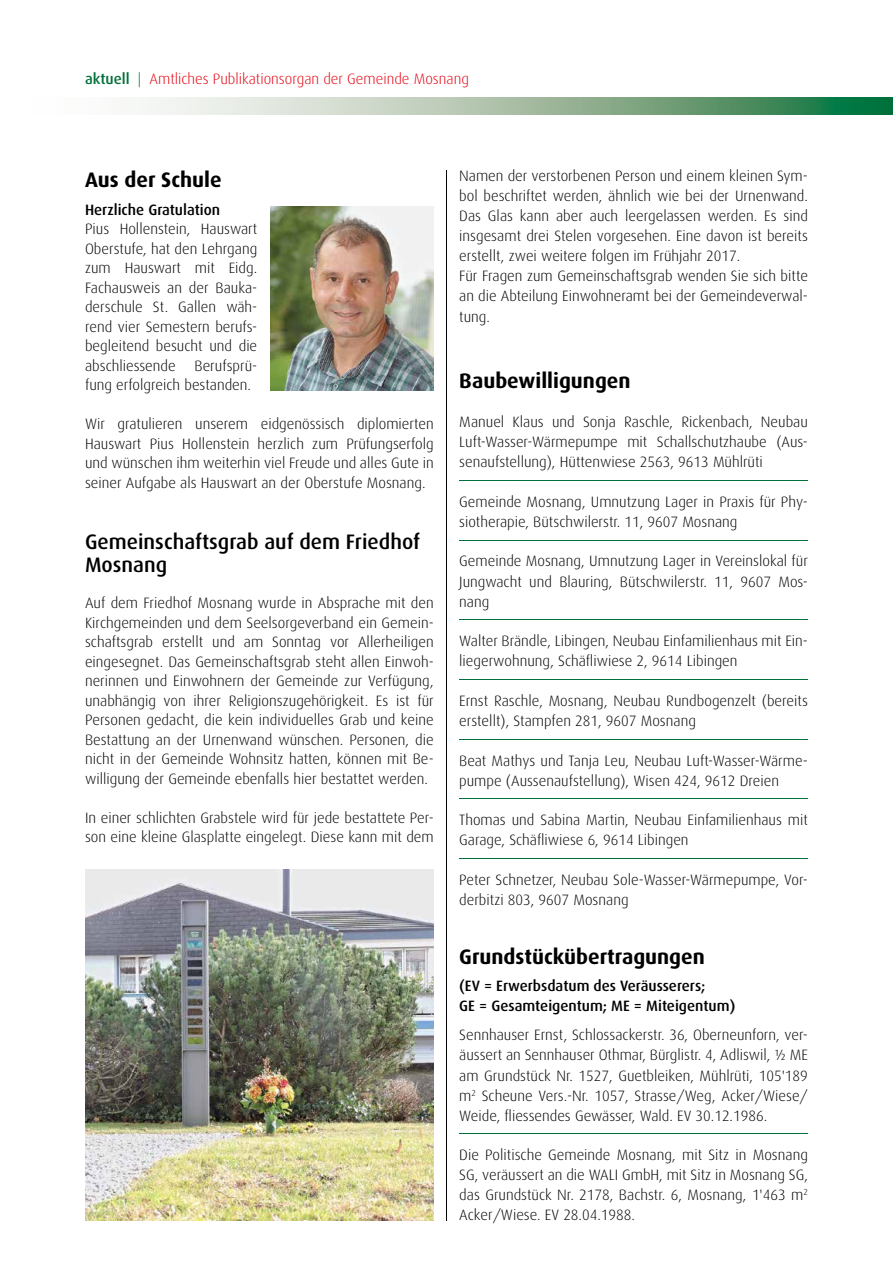
<style>
.page{position:relative;width:893px;height:1263px;background:#fff}
.page>*{position:absolute;margin:0;border:0;box-sizing:border-box;transform-origin:0 0}
.t1{font:700 21px "Dax";color:#000}
.t2{font:500 21px/22.5px "Dax";color:#000}
.t3{font:300 15px/20.1px "Dax";color:#000}
.t4{font:500 15px/20.1px "Dax";color:#000}
.t5{font:300 15px "Dax";color:#e3000f}
.s1{font-weight:500;color:#00703a}
.s2{color:#00703a}
</style>
<div class="page">
<svg style="left:148px;top:98px;width:745px;height:17px;background:#95b89d"></svg>
<hr style="left:446px;top:170px;width:1px;height:1050px;background:#000">
<img style="left:270px;top:206px;width:164px;height:185px">
<hr style="left:459px;top:480px;width:349px;height:1px;background:#00703a">
<hr style="left:459px;top:540px;width:349px;height:1px;background:#00703a">
<hr style="left:459px;top:619px;width:349px;height:1px;background:#00703a">
<hr style="left:459px;top:679px;width:349px;height:1px;background:#00703a">
<hr style="left:459px;top:739px;width:349px;height:1px;background:#00703a">
<hr style="left:459px;top:798px;width:349px;height:1px;background:#00703a">
<hr style="left:459px;top:858px;width:349px;height:1px;background:#00703a">
<hr style="left:459px;top:1133px;width:349px;height:1px;background:#00703a">
<img style="left:85px;top:869px;width:349px;height:351px">
<p class="t5" style="left:85px;top:71px;width:385px"><span class="s1">aktuell</span> <span class="s2">|</span> Amtliches Publikationsorgan der Gemeinde Mosnang</p>
<h1 class="t1" style="left:85px;top:168px;width:138px">Aus der Schule</h1>
<p class="t4" style="left:85px;top:200px;width:137px">Herzliche Gratulation</p>
<p class="t3" style="left:85px;top:220px;width:174px;line-height:19.5px;text-align:justify">Pius Hollenstein, Hauswart Oberstufe, hat den Lehrgang zum Hauswart mit Eidg.<br>Fachausweis an der Bauka&shy;derschule St. Gallen wäh&shy;rend vier Semestern berufs&shy;begleitend besucht und die abschliessende</p>
<p class="t3" style="left:85px;top:356px;width:174px;line-height:19.5px;text-indent:109px">Berufsprü&shy;fung erfolgreich bestanden.</p>
<p class="t3" style="left:85px;top:415px;width:350px;line-height:19.5px;text-align:justify">Wir gratulieren unserem eidgenössisch diplomierten Hauswart Pius Hollenstein herzlich zum Prüfungserfolg und wünschen ihm weiterhin viel Freude und alles Gute in seiner Aufgabe als Hauswart an der Oberstufe Mosnang.</p>
<h1 class="t2" style="left:85px;top:531px;width:337px">Gemeinschaftsgrab auf dem Friedhof<br>Mosnang</h1>
<p class="t3" style="left:85px;top:594px;width:350px;line-height:19.5px;text-align:justify">Auf dem Friedhof Mosnang wurde in Absprache mit den Kirchgemeinden und dem Seelsorgeverband ein Gemein&shy;schaftsgrab erstellt und am Sonntag vor Allerheiligen eingesegnet. Das Gemeinschaftsgrab steht allen Einwoh&shy;nerinnen und Einwohnern der Gemeinde zur Verfügung, unabhängig von ihrer Religionszugehörigkeit. Es ist für Personen gedacht, die kein individuelles Grab und keine Bestattung an der Urnenwand wünschen. Personen, die nicht in der Gemeinde Wohnsitz hatten, können mit Be&shy;willigung der Gemeinde ebenfalls hier bestattet werden.</p>
<p class="t3" style="left:85px;top:808px;width:350px;line-height:19.5px">In einer schlichten Grabstele wird für jede bestattete Per&shy;son eine kleine Glasplatte eingelegt. Diese kann mit dem</p>
<p class="t3" style="left:459px;top:166px;width:350px">Namen der verstorbenen Person und einem kleinen Sym&shy;bol beschriftet werden, ähnlich wie bei der Urnenwand.<br>Das Glas kann aber auch leergelassen werden. Es sind insgesamt drei Stelen vorgesehen. Eine davon ist bereits erstellt, zwei weitere folgen im Frühjahr 2017.<br>Für Fragen zum Gemeinschaftsgrab wenden Sie sich bitte an die Abteilung Einwohneramt bei der Gemeindeverwal&shy;tung.</p>
<h1 class="t1" style="left:459px;top:368px;width:173px">Baubewilligungen</h1>
<p class="t3" style="left:459px;top:412px;width:350px;text-align:justify">Manuel Klaus und Sonja Raschle, Rickenbach, Neubau Luft-Wasser-Wärmepumpe mit Schallschutzhaube (Aus&shy;senaufstellung), Hüttenwiese 2563, 9613 Mühlrüti</p>
<p class="t3" style="left:459px;top:492px;width:350px">Gemeinde Mosnang, Umnutzung Lager in Praxis für Phy&shy;siotherapie, Bütschwilerstr. 11, 9607 Mosnang</p>
<p class="t3" style="left:459px;top:551px;width:350px;text-align:justify">Gemeinde Mosnang, Umnutzung Lager in Vereinslokal für Jungwacht und Blauring, Bütschwilerstr. 11, 9607 Mos&shy;nang</p>
<p class="t3" style="left:459px;top:631px;width:350px">Walter Brändle, Libingen, Neubau Einfamilienhaus mit Ein&shy;liegerwohnung, Schäfliwiese 2, 9614 Libingen</p>
<p class="t3" style="left:459px;top:691px;width:350px">Ernst Raschle, Mosnang, Neubau Rundbogenzelt (bereits erstellt), Stampfen 281, 9607 Mosnang</p>
<p class="t3" style="left:459px;top:750px;width:350px">Beat Mathys und Tanja Leu, Neubau Luft-Wasser-Wärme&shy;pumpe (Aussenaufstellung), Wisen 424, 9612 Dreien</p>
<p class="t3" style="left:459px;top:810px;width:350px">Thomas und Sabina Martin, Neubau Einfamilienhaus mit<br>Garage, Schäfliwiese 6, 9614 Libingen</p>
<p class="t3" style="left:459px;top:870px;width:350px">Peter Schnetzer, Neubau Sole-Wasser-Wärmepumpe, Vor&shy;derbitzi 803, 9607 Mosnang</p>
<h1 class="t1" style="left:459px;top:945px;width:247px">Grundstückübertragungen</h1>
<p class="t4" style="left:459px;top:976px;width:278px">(EV = Erwerbsdatum des Veräusserers;<br>GE = Gesamteigentum; ME = Miteigentum)</p>
<p class="t3" style="left:459px;top:1025px;width:350px;text-align:justify">Sennhauser Ernst, Schlossackerstr. 36, Oberneunforn, ver&shy;äussert an Sennhauser Othmar, Bürglistr. 4, Adliswil, ½ ME am Grundstück Nr. 1527, Guetbleiken, Mühlrüti, 105'189 m<sup>2</sup> Scheune Vers.-Nr. 1057, Strasse/Weg, Acker/Wiese/ Weide, fliessendes Gewässer, Wald. EV 30.12.1986.</p>
<p class="t3" style="left:459px;top:1145px;width:350px;text-align:justify">Die Politische Gemeinde Mosnang, mit Sitz in Mosnang SG, veräussert an die WALI GmbH, mit Sitz in Mosnang SG, das Grundstück Nr. 2178, Bachstr. 6, Mosnang, 1'463 m<sup>2<br></sup>Acker/Wiese. EV 28.04.1988.</p>
</div>
